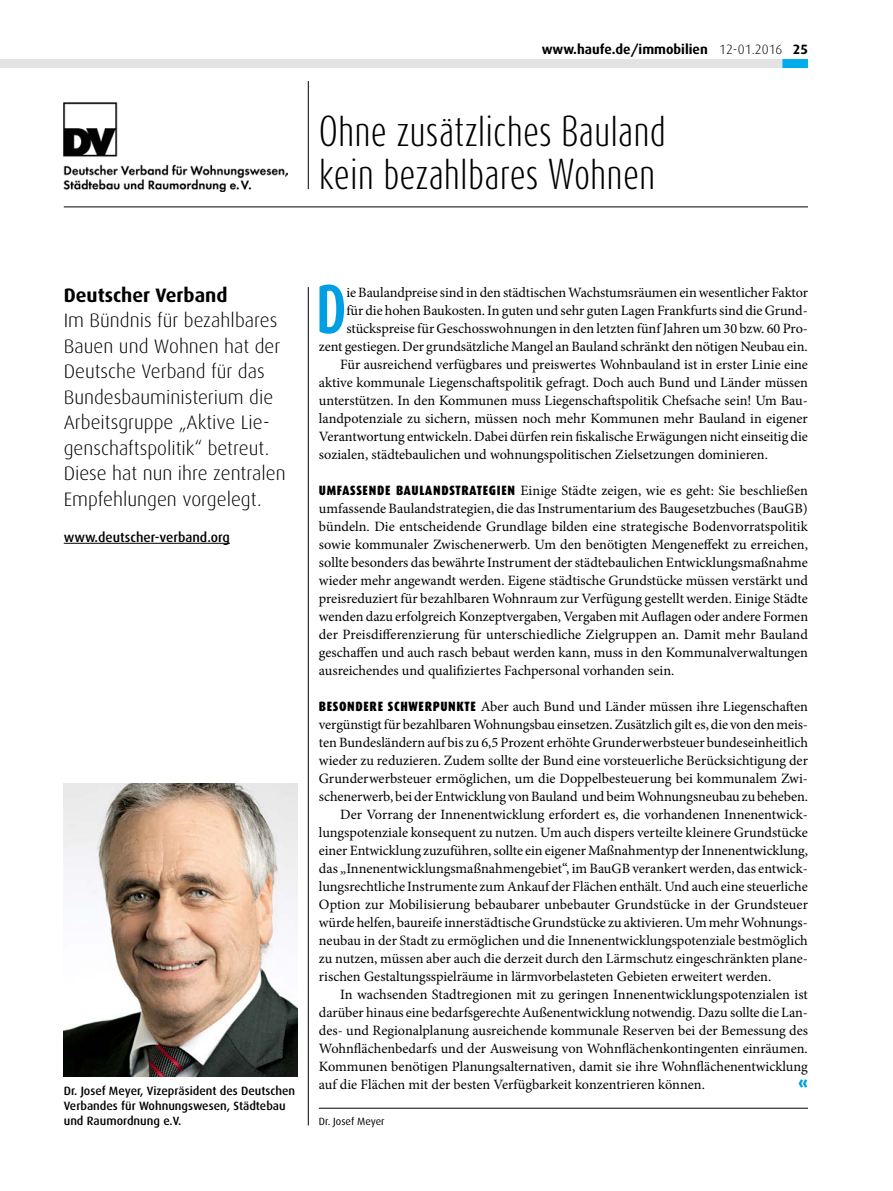
<style>
.page{position:relative;width:893px;height:1191px;background:#fff}
.page>*{position:absolute;margin:0;border:0;box-sizing:border-box;transform-origin:0 0}
.t1{font:700 57.15px "Dax Compact";color:#009ee3}
.t2{font:300 36px/43.2px "Dax Compact";color:#000}
.t3{font:300 19.5px/25.5px "Dax";color:#000}
.t4{font:700 19.5px "Dax";color:#000}
.t5{font:900 16.5px "Dax";color:#009ee3}
.t6{font:14.25px/18px "Minion Pro";letter-spacing:-.005em;color:#000;text-align:justify}
.t7{font:700 13.5px "Dax";color:#000}
.t8{font:500 13.5px "Dax";color:#000}
.t9{font:500 12px/15px "Dax";color:#000}
.t10{font:10.5px "Dax";color:#000}
.s1{font-weight:300}
.s2{font-family:"Dax Condensed";font-weight:900;font-size:13.5px}
</style>
<div class="page">
<div style="left:0;top:59px;width:808px;height:9px;background:#e3e3e3"></div>
<div style="left:782px;top:59px;width:26px;height:9px;background:#00ace9"></div>
<hr style="left:64px;top:207px;width:744px;height:1px;background:#000">
<img style="left:64px;top:103px;width:223px;height:88px">
<hr style="left:308px;top:81px;width:1px;height:108px;background:#000">
<img style="left:64px;top:783px;width:234px;height:293px">
<hr style="left:308px;top:287px;width:1px;height:838px;background:#000">
<hr style="left:64px;top:543px;width:166px;height:1px;background:#000">
<hr style="left:319px;top:1108px;width:489px;height:1px;background:#000">
<p class="t7" style="left:542px;top:41px;width:268px">www.haufe.de/immobilien <span class="s1">12-01.2016</span> 25</p>
<h2 class="t2" style="left:319px;top:109px;width:349px">Ohne zusätzliches Bauland kein bezahlbares Wohnen</h2>
<h3 class="t4" style="left:64px;top:284px;width:165px">Deutscher Verband</h3>
<h3 class="t3" style="left:64px;top:308px;width:223px">Im Bündnis für bezahlbares<br>Bauen und Wohnen hat der<br>Deutsche Verband für das<br>Bundesbauministerium die<br>Arbeitsgruppe „Aktive Lie&shy;genschaftspolitik“ betreut.<br>Diese hat nun ihre zentralen<br>Empfehlungen vorgelegt.</h3>
<p class="t8" style="left:64px;top:529px;width:168px">www.deutscher-verband.org</p>
<p class="t9" style="left:64px;top:1083px;width:233px">Dr. Josef Meyer, Vizepräsident des Deutschen<br>Verbandes für Wohnungswesen, Städtebau und Raumordnung e.V.</p>
<h1 class="t1" style="left:316px;top:272px;width:32px">D</h1>
<p class="t6" style="left:346px;top:284px;width:463px">ie Baulandpreise sind in den städtischen Wachstumsräumen ein wesentlicher Faktor</p>
<p class="t6" style="left:346px;top:302px;width:463px">für die hohen Baukosten. In guten und sehr guten Lagen Frankfurts sind die Grund-</p>
<p class="t6" style="left:346px;top:320px;width:463px">stückspreise für Geschosswohnungen in den letzten fünf Jahren um 30 bzw. 60 Pro-</p>
<p class="t6" style="left:319px;top:338px;width:490px">zent gestiegen. Der grundsätzliche Mangel an Bauland schränkt den nötigen Neubau ein.</p>
<p class="t6" style="left:340px;top:356px;width:469px">Für ausreichend verfügbares und preiswertes Wohnbauland ist in erster Linie eine</p>
<p class="t6" style="left:319px;top:374px;width:490px">aktive kommunale Liegenschaftspolitik gefragt. Doch auch Bund und Länder müssen</p>
<p class="t6" style="left:319px;top:392px;width:490px">unterstützen. In den Kommunen muss Liegenschaftspolitik Chefsache sein! Um Bau-</p>
<p class="t6" style="left:319px;top:410px;width:490px">landpotenziale zu sichern, müssen noch mehr Kommunen mehr Bauland in eigener</p>
<p class="t6" style="left:319px;top:427px;width:491px">Verantwortung entwickeln. Dabei dürfen rein fiskalische Erwägungen nicht einseitig die</p>
<p class="t6" style="left:319px;top:445px;width:451px">sozialen, städtebaulichen und wohnungspolitischen Zielsetzungen dominieren.</p>
<p class="t6" style="left:319px;top:482px;width:491px"><span class="s2">UMFASSENDE BAULANDSTRATEGIEN</span> Einige Städte zeigen, wie es geht: Sie beschließen umfassende Baulandstrategien, die das Instrumentarium des Baugesetzbuches (BauGB) bündeln. Die entscheidende Grundlage bilden eine strategische Bodenvorratspolitik sowie kommunaler Zwischenerwerb. Um den benötigten Mengeneffekt zu erreichen, sollte besonders das bewährte Instrument der städtebaulichen Entwicklungsmaßnahme wieder mehr angewandt werden. Eigene städtische Grundstücke müssen verstärkt und preisreduziert für bezahlbaren Wohnraum zur Verfügung gestellt werden. Einige Städte wenden dazu erfolgreich Konzeptvergaben, Vergaben mit Auflagen oder andere Formen der Preisdifferenzierung für unterschiedliche Zielgruppen an. Damit mehr Bauland geschaffen und auch rasch bebaut werden kann, muss in den Kommunalverwaltungen ausreichendes und qualifiziertes Fachpersonal vorhanden sein.</p>
<p class="t6" style="left:319px;top:698px;width:490px"><span class="s2">BESONDERE SCHWERPUNKTE</span> Aber auch Bund und Länder müssen ihre Liegenschaften</p>
<p class="t6" style="left:319px;top:716px;width:490px">vergünstigt für bezahlbaren Wohnungsbau einsetzen. Zusätzlich gilt es, die von den meis-</p>
<p class="t6" style="left:319px;top:734px;width:491px">ten Bundesländern auf bis zu 6,5 Prozent erhöhte Grunderwerbsteuer bundeseinheitlich</p>
<p class="t6" style="left:319px;top:752px;width:491px">wieder zu reduzieren. Zudem sollte der Bund eine vorsteuerliche Berücksichtigung der</p>
<p class="t6" style="left:319px;top:770px;width:490px">Grunderwerbsteuer ermöglichen, um die Doppelbesteuerung bei kommunalem Zwi-</p>
<p class="t6" style="left:319px;top:788px;width:491px">schenerwerb, bei der Entwicklung von Bauland und beim Wohnungsneubau zu beheben.</p>
<p class="t6" style="left:340px;top:806px;width:469px">Der Vorrang der Innenentwicklung erfordert es, die vorhandenen Innenentwick-</p>
<p class="t6" style="left:319px;top:824px;width:491px">lungspotenziale konsequent zu nutzen. Um auch dispers verteilte kleinere Grundstücke</p>
<p class="t6" style="left:319px;top:841px;width:491px">einer Entwicklung zuzuführen, sollte ein eigener Maßnahmentyp der Innenentwicklung,</p>
<p class="t6" style="left:319px;top:859px;width:490px">das „Innenentwicklungsmaßnahmengebiet“, im BauGB verankert werden, das entwick-</p>
<p class="t6" style="left:319px;top:877px;width:490px">lungsrechtliche Instrumente zum Ankauf der Flächen enthält. Und auch eine steuerliche</p>
<p class="t6" style="left:319px;top:895px;width:491px">Option zur Mobilisierung bebaubarer unbebauter Grundstücke in der Grundsteuer</p>
<p class="t6" style="left:319px;top:913px;width:490px">würde helfen, baureife innerstädtische Grundstücke zu aktivieren. Um mehr Wohnungs-</p>
<p class="t6" style="left:319px;top:931px;width:490px">neubau in der Stadt zu ermöglichen und die Innenentwicklungspotenziale bestmöglich</p>
<p class="t6" style="left:319px;top:949px;width:490px">zu nutzen, müssen aber auch die derzeit durch den Lärmschutz eingeschränkten plane-</p>
<p class="t6" style="left:319px;top:967px;width:454px">rischen Gestaltungsspielräume in lärmvorbelasteten Gebieten erweitert werden.</p>
<p class="t6" style="left:340px;top:985px;width:469px">In wachsenden Stadtregionen mit zu geringen Innenentwicklungspotenzialen ist</p>
<p class="t6" style="left:319px;top:1003px;width:491px">darüber hinaus eine bedarfsgerechte Außenentwicklung notwendig. Dazu sollte die Lan-</p>
<p class="t6" style="left:319px;top:1021px;width:490px">des- und Regionalplanung ausreichende kommunale Reserven bei der Bemessung des</p>
<p class="t6" style="left:319px;top:1039px;width:490px">Wohnflächenbedarfs und der Ausweisung von Wohnflächenkontingenten einräumen.</p>
<p class="t6" style="left:319px;top:1057px;width:490px">Kommunen benötigen Planungsalternativen, damit sie ihre Wohnflächenentwicklung</p>
<p class="t6" style="left:319px;top:1075px;width:387px">auf die Flächen mit der besten Verfügbarkeit konzentrieren können.</p>
<p class="t5" style="left:798px;top:1074px;width:11px">«</p>
<p class="t10" style="left:319px;top:1115px;width:67px">Dr. Josef Meyer</p>
</div>
